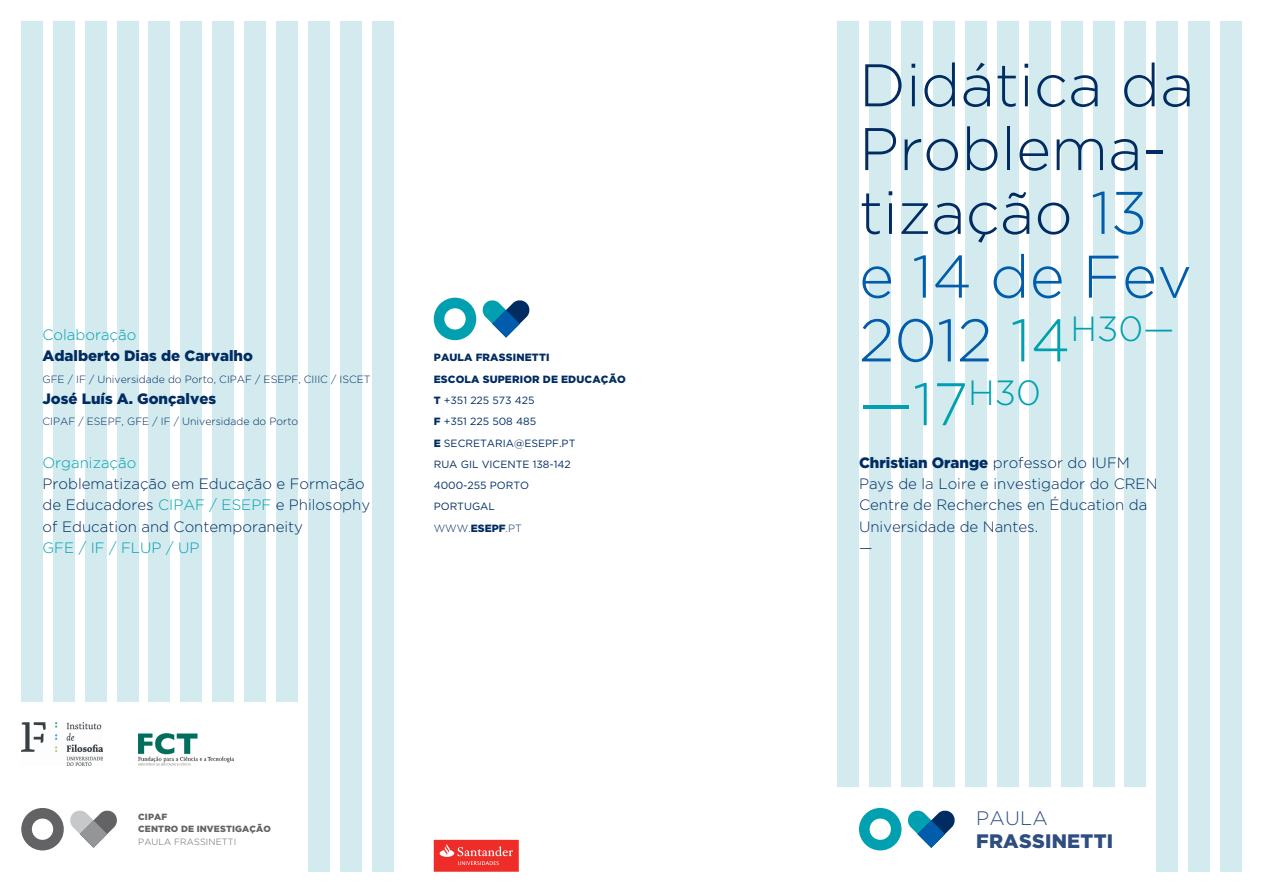
<style>
.page{position:relative;width:1263px;height:893px;background:#fff}
.page>*{position:absolute;margin:0;border:0;box-sizing:border-box;transform-origin:0 0}
.t1{font:300 60px/63.8px "Gotham";color:#002c62}
.t2{font:300 60px "Gotham";color:#00a0b0}
.t3{font:900 19.5px "Gotham";letter-spacing:.015em;color:#2e4e80}
.t4{font:300 19.5px "Gotham";letter-spacing:.015em;color:#2e4e80}
.t5{font:300 15px/21.3px "Gotham";color:#002c62}
.t6{font:900 15px "Gotham";color:#002c62}
.t7{font:300 15px "Gotham";color:#00a0b0}
.t8{font:300 10.5px "Gotham";color:#002c62}
.t9{font:10.5px "Gotham";color:#002c62}
.t10{font:900 10.5px "Gotham";letter-spacing:.015em;color:#002c62}
.t11{font:900 9px/12px "Gotham";letter-spacing:.015em;color:#636366}
.s1{color:#00a0b0}
.s2{font-weight:900}
.s3{font-weight:300}
.s4{color:#015dab}
</style>
<div class="page">
<div style="left:21px;top:21px;width:22px;height:681px;background:#d3ebef"></div>
<div style="left:53px;top:21px;width:21px;height:681px;background:#d3ebef"></div>
<div style="left:85px;top:21px;width:21px;height:681px;background:#d3ebef"></div>
<div style="left:117px;top:21px;width:21px;height:681px;background:#d3ebef"></div>
<div style="left:149px;top:21px;width:21px;height:681px;background:#d3ebef"></div>
<div style="left:181px;top:21px;width:21px;height:681px;background:#d3ebef"></div>
<div style="left:213px;top:21px;width:21px;height:681px;background:#d3ebef"></div>
<div style="left:244px;top:21px;width:22px;height:681px;background:#d3ebef"></div>
<div style="left:276px;top:21px;width:22px;height:681px;background:#d3ebef"></div>
<div style="left:308px;top:21px;width:22px;height:851px;background:#d3ebef"></div>
<div style="left:340px;top:21px;width:21px;height:851px;background:#d3ebef"></div>
<div style="left:372px;top:21px;width:21px;height:851px;background:#d3ebef"></div>
<div style="left:838px;top:21px;width:21px;height:766px;background:#d3ebef"></div>
<div style="left:870px;top:21px;width:21px;height:766px;background:#d3ebef"></div>
<div style="left:901px;top:21px;width:22px;height:766px;background:#d3ebef"></div>
<div style="left:933px;top:21px;width:22px;height:766px;background:#d3ebef"></div>
<div style="left:965px;top:21px;width:21px;height:766px;background:#d3ebef"></div>
<div style="left:997px;top:21px;width:21px;height:766px;background:#d3ebef"></div>
<div style="left:1029px;top:21px;width:21px;height:766px;background:#d3ebef"></div>
<div style="left:1061px;top:21px;width:21px;height:766px;background:#d3ebef"></div>
<div style="left:1093px;top:21px;width:21px;height:766px;background:#d3ebef"></div>
<div style="left:1125px;top:21px;width:21px;height:766px;background:#d3ebef"></div>
<div style="left:1157px;top:21px;width:21px;height:851px;background:#d3ebef"></div>
<div style="left:1188px;top:21px;width:22px;height:851px;background:#d3ebef"></div>
<div style="left:1220px;top:21px;width:22px;height:851px;background:#d3ebef"></div>
<svg style="left:859px;top:808px;width:42px;height:42px"></svg>
<svg style="left:908px;top:810px;width:47px;height:38px"></svg>
<svg style="left:434px;top:298px;width:42px;height:42px"></svg>
<svg style="left:482px;top:300px;width:48px;height:38px"></svg>
<img style="left:138px;top:733px;width:96px;height:32px">
<img style="left:21px;top:723px;width:81px;height:42px">
<svg style="left:434px;top:840px;width:85px;height:32px;background:#ef4440"></svg>
<svg style="left:21px;top:808px;width:96px;height:42px"></svg>
<p class="t7" style="left:43px;top:327px;width:95px">Colaboração</p>
<p class="t6" style="left:43px;top:347px;width:212px">Adalberto Dias de Carvalho</p>
<p class="t8" style="left:43px;top:373px;width:330px">GFE / IF / Universidade do Porto, CIPAF / ESEPF, CIIIC / ISCET</p>
<p class="t6" style="left:43px;top:390px;width:175px">José Luís A. Gonçalves</p>
<p class="t8" style="left:43px;top:416px;width:257px">CIPAF / ESEPF, GFE / IF / Universidade do Porto</p>
<p class="t7" style="left:43px;top:454px;width:95px">Organização</p>
<p class="t5" style="left:43px;top:473px;width:324px">Problematização em Educação e Formação</p>
<p class="t5" style="left:43px;top:494px;width:329px">de Educadores <span class="s1">CIPAF / ESEPF</span> e Philosophy</p>
<p class="t5" style="left:43px;top:515px;width:262px">of Education and Contemporaneity</p>
<p class="t7" style="left:43px;top:539px;width:159px">GFE / IF / FLUP / UP</p>
<p class="t10" style="left:434px;top:352px;width:117px">PAULA FRASSINETTI</p>
<p class="t10" style="left:434px;top:373px;width:194px">ESCOLA SUPERIOR DE EDUCAÇÃO</p>
<p class="t9" style="left:434px;top:394px;width:102px"><span class="s2">T</span> +351 225 573 425</p>
<p class="t9" style="left:434px;top:416px;width:104px"><span class="s2">F</span> +351 225 508 485</p>
<p class="t9" style="left:434px;top:437px;width:143px"><span class="s2">E</span> SECRETARIA@ESEPF.PT</p>
<p class="t9" style="left:434px;top:458px;width:139px">RUA GIL VICENTE 138-142</p>
<p class="t9" style="left:434px;top:479px;width:97px">4000-255 PORTO</p>
<p class="t9" style="left:434px;top:501px;width:63px">PORTUGAL</p>
<p class="t8" style="left:434px;top:522px;width:90px">WWW.<span class="s2">ESEPF</span>.PT</p>
<p class="t11" style="left:138px;top:811px;width:31px">CIPAF</p>
<p class="t11" style="left:138px;top:823px;width:134px">CENTRO DE INVESTIGAÇÃO<br><span class="s3">PAULA FRASSINETTI</span></p>
<p class="t1" style="left:859px;top:52px;width:337px">Didática da<br>Problema&shy;tização <span class="s4">13 e 14 de Fev<br>2012</span> <span class="s1">14</span><sup>H30—</sup></p>
<p class="t2" style="left:859px;top:371px;width:183px">—17<sup>H30</sup></p>
<p class="t6" style="left:859px;top:454px;width:272px">Christian Orange <span class="s3">professor do IUFM</span></p>
<p class="t5" style="left:859px;top:473px;width:300px">Pays de la Loire e investigador do CREN</p>
<p class="t5" style="left:859px;top:494px;width:290px">Centre de Recherches en Éducation da<br>Universidade de Nantes.</p>
<p class="t5" style="left:859px;top:537px;width:15px">—</p>
<p class="t4" style="left:976px;top:807px;width:73px">PAULA</p>
<p class="t3" style="left:976px;top:829px;width:139px">FRASSINETTI</p>
</div>
